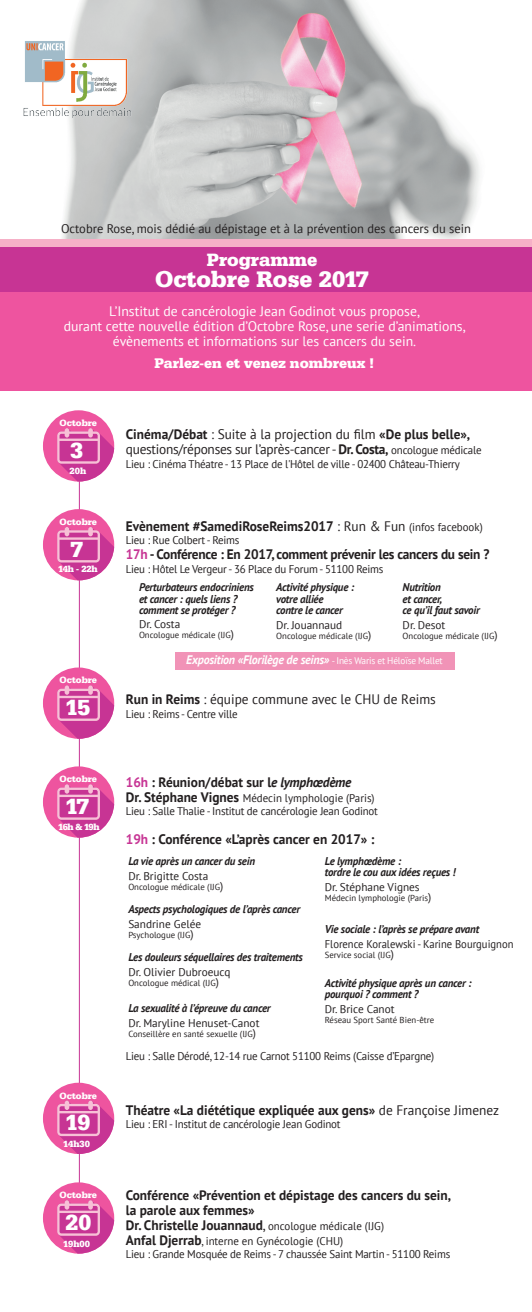
<style>
.page{position:relative;width:532px;height:1312px;background:#fff}
.page>*{position:absolute;margin:0;border:0;box-sizing:border-box;transform-origin:0 0}
.t1{font:700 22.12px "Serifa BQ";color:#fff}
.t2{font:700 21.5px "Serifa BQ";letter-spacing:-.05em;color:#fff}
.t3{font:700 17.5px "Serifa BQ";color:#fff}
.t4{font:700 13.75px/15px "PT Sans";color:#231f20}
.t5{font:13.75px/15px "PT Sans";color:#fff;text-align:center}
.t6{font:13.75px/15px "PT Sans";letter-spacing:-.02em;color:#231f20}
.t7{font:700 13.75px "PT Sans";letter-spacing:-.02em;color:#231f20}
.t8{font:13.75px "PT Sans";color:#231f20}
.t9{font:700 13.75px "Serifa BQ";color:#fff}
.t10{font:12.5px "PT Sans";color:#231f20}
.t11{font:italic 700 12.38px "PT Sans";letter-spacing:-.02em;color:#fff}
.t12{font:11.25px/13.5px "PT Sans";letter-spacing:-.02em;color:#231f20}
.t13{font:italic 700 11.25px/11.2px "PT Sans";letter-spacing:-.02em;color:#231f20}
.t14{font:11.25px "PT Sans";color:#231f20}
.t15{font:11.25px "PT Sans";color:#231f20;scale:.94 1}
.t16{font:8.75px "PT Sans";color:#231f20}
.t17{font:700 8.75px "Serifa BQ";color:#fff}
.s1{font-weight:700}
.s2{font-size:11.25px}
.s3{font-weight:400}
.s4{font-weight:400;font-size:11.25px}
.s5{color:#c73494}
.s6{font-weight:400;font-style:normal;font-size:9.62px}
.s7{font-style:italic}
.s8{font-weight:700;font-size:13.75px}
</style>
<div class="page">
<div style="left:0;top:292px;width:531px;height:99px;background:#ee549f"></div>
<hr style="left:79px;top:446px;width:1px;height:750px;background:#c73494">
<img style="left:1px;top:1px;width:530px;height:239px">
<div style="left:0;top:240px;width:531px;height:52px;background:#c73494"></div>
<div style="left:0;top:240px;width:531px;height:7px;background:#f6b0c7"></div>
<img style="left:19px;top:33px;width:115px;height:87px">
<div style="left:43px;top:410px;width:71px;height:71px;background:#ee549f;border-radius:50%"></div>
<svg style="left:57px;top:428px;width:57px;height:53px"></svg>
<div style="left:43px;top:509px;width:71px;height:71px;background:#ee549f;border-radius:50%"></div>
<svg style="left:57px;top:527px;width:57px;height:53px"></svg>
<div style="left:43px;top:667px;width:71px;height:71px;background:#ee549f;border-radius:50%"></div>
<svg style="left:57px;top:685px;width:57px;height:53px"></svg>
<div style="left:43px;top:766px;width:71px;height:71px;background:#ee549f;border-radius:50%"></div>
<svg style="left:57px;top:784px;width:57px;height:53px"></svg>
<div style="left:175px;top:651px;width:279px;height:18px;background:#f193b7"></div>
<div style="left:43px;top:1182px;width:71px;height:71px;background:#ee549f;border-radius:50%"></div>
<svg style="left:57px;top:1199px;width:57px;height:54px"></svg>
<div style="left:43px;top:1082px;width:71px;height:71px;background:#ee549f;border-radius:50%"></div>
<svg style="left:57px;top:1100px;width:57px;height:53px"></svg>
<p class="t10" style="left:61px;top:220px;width:411px">Octobre Rose, mois dédié au dépistage et à la prévention des cancers du sein</p>
<h3 class="t3" style="left:207px;top:248px;width:112px">Programme</h3>
<h1 class="t1" style="left:155px;top:265px;width:215px">Octobre Rose 2017</h1>
<p class="t5" style="left:64px;top:303px;width:403px">L’Institut de cancérologie Jean Godinot vous propose,<br>durant cette nouvelle édition d’Octobre Rose, une serie d’animations, évènements et informations sur les cancers du sein.</p>
<p class="t9" style="left:154px;top:354px;width:220px">Parlez-en et venez nombreux !</p>
<p class="t17" style="left:59px;top:417px;width:39px">Octobre</p>
<h2 class="t2" style="left:71px;top:436px;width:14px">3</h2>
<p class="t17" style="left:69px;top:465px;width:18px">20h</p>
<p class="t17" style="left:59px;top:516px;width:39px">Octobre</p>
<h2 class="t2" style="left:71px;top:535px;width:14px">7</h2>
<p class="t17" style="left:58px;top:563px;width:41px">14h - 22h</p>
<p class="t6" style="left:126px;top:426px;width:357px"><span class="s1">Cinéma/Débat</span> : Suite à la projection du film <span class="s1">«De plus belle», </span>questions/réponses sur l’après-cancer -<span class="s1">Dr.Costa,</span> <span class="s2">oncologue médicale</span></p>
<p class="t12" style="left:126px;top:457px;width:335px">Lieu : Cinéma Théatre - 13 Place de l'Hôtel de ville - 02400 Château-Thierry</p>
<p class="t4" style="left:126px;top:518px;width:358px">Evènement #SamediRoseReims2017 <span class="s3">: Run &amp; Fun</span> <span class="s4">(infos facebook)</span></p>
<p class="t12" style="left:126px;top:533px;width:115px">Lieu : Rue Colbert - Reims</p>
<p class="t7" style="left:126px;top:545px;width:365px"><span class="s5">17h</span> -Conférence : En 2017, comment prévenir les cancers du sein ?</p>
<p class="t12" style="left:126px;top:561px;width:259px">Lieu : Hôtel Le Vergeur - 36 Place du Forum - 51100 Reims</p>
<p class="t13" style="left:276px;top:581px;width:79px">Activité physique : votre alliée<br>contre le cancer</p>
<p class="t14" style="left:276px;top:617px;width:68px">Dr. Jouannaud</p>
<p class="t16" style="left:276px;top:630px;width:96px">Oncologue médicale (IJG<span class="s2">)</span></p>
<p class="t13" style="left:139px;top:581px;width:116px">Perturbateurs endocriniens et cancer : quels liens ? comment se protéger ?</p>
<p class="t12" style="left:139px;top:616px;width:43px">Dr. Costa</p>
<p class="t16" style="left:139px;top:628px;width:96px">Oncologue médicale (IJG<span class="s2">)</span></p>
<p class="t13" style="left:402px;top:581px;width:79px">Nutrition<br>et cancer,<br>ce qu’il faut savoir</p>
<p class="t12" style="left:402px;top:617px;width:44px">Dr. Desot</p>
<p class="t16" style="left:402px;top:630px;width:96px">Oncologue médicale (IJG<span class="s2">)</span></p>
<p class="t11" style="left:186px;top:651px;width:258px">Exposition «Florilège de seins» <span class="s6">- Inès Waris et Héloïse Mallet</span></p>
<p class="t17" style="left:59px;top:674px;width:39px">Octobre</p>
<h2 class="t2" style="left:66px;top:693px;width:26px">15</h2>
<p class="t8" style="left:126px;top:690px;width:311px"><span class="s1">Run in Reims</span> : équipe commune avec le CHU de Reims</p>
<p class="t12" style="left:126px;top:706px;width:113px">Lieu : Reims - Centre ville</p>
<p class="t17" style="left:59px;top:773px;width:39px">Octobre</p>
<h2 class="t2" style="left:66px;top:792px;width:25px">17</h2>
<p class="t17" style="left:58px;top:820px;width:43px">16h &amp; 19h</p>
<p class="t17" style="left:59px;top:1089px;width:39px">Octobre</p>
<h2 class="t2" style="left:66px;top:1108px;width:26px">19</h2>
<p class="t17" style="left:63px;top:1137px;width:28px">14h30</p>
<p class="t17" style="left:59px;top:1189px;width:39px">Octobre</p>
<h2 class="t2" style="left:66px;top:1208px;width:27px">20</h2>
<p class="t17" style="left:63px;top:1237px;width:28px">19h00</p>
<p class="t4" style="left:126px;top:773px;width:227px"><span class="s5">16h</span> : Réunion/débat sur l<span class="s7">e lymphœdème</span></p>
<p class="t12" style="left:126px;top:790px;width:253px"><span class="s8">Dr. Stéphane Vignes</span> Médecin lymphologie (Paris)<br>Lieu : Salle Thalie - Institut de cancérologie Jean Godinot</p>
<p class="t4" style="left:126px;top:830px;width:250px"><span class="s5">19h</span> : Conférence «L’après cancer en 2017» :</p>
<p class="t13" style="left:324px;top:855px;width:132px">Le lymphœdème :<br>tordre le cou aux idées reçues !</p>
<p class="t14" style="left:324px;top:879px;width:96px">Dr. Stéphane Vignes</p>
<p class="t16" style="left:324px;top:892px;width:108px">Médecin lymphologie (Paris<span class="s2">)</span></p>
<p class="t13" style="left:324px;top:922px;width:156px">Vie sociale : l’après se prépare avant</p>
<p class="t15" style="left:324px;top:936px;width:202px">Florence Koralewski - Karine Bourguignon</p>
<p class="t16" style="left:324px;top:948px;width:71px">Service social (IJG<span class="s2">)</span></p>
<p class="t13" style="left:324px;top:977px;width:148px">Activité physique après un cancer : pourquoi ? comment ?</p>
<p class="t14" style="left:324px;top:1002px;width:71px">Dr. Brice Canot</p>
<p class="t16" style="left:324px;top:1014px;width:111px">Réseau Sport Santé Bien-être</p>
<p class="t12" style="left:126px;top:1049px;width:310px">Lieu : Salle Dérodé, 12-14 rue Carnot 51100 Reims (Caisse d’Epargne)</p>
<p class="t13" style="left:128px;top:855px;width:128px">La vie après un cancer du sein</p>
<p class="t14" style="left:128px;top:868px;width:81px">Dr. Brigitte Costa</p>
<p class="t16" style="left:128px;top:881px;width:96px">Oncologue médicale (IJG<span class="s2">)</span></p>
<p class="t13" style="left:128px;top:902px;width:173px">Aspects psychologiques de l’après cancer</p>
<p class="t14" style="left:128px;top:916px;width:74px">Sandrine Gelée</p>
<p class="t16" style="left:128px;top:929px;width:67px">Psychologue (IJG<span class="s2">)</span></p>
<p class="t13" style="left:128px;top:951px;width:176px">Les douleurs séquellaires des traitements</p>
<p class="t14" style="left:128px;top:964px;width:104px">Dr. Olivier Dubroeucq</p>
<p class="t16" style="left:128px;top:977px;width:92px">Oncologue médical (IJG<span class="s2">)</span></p>
<p class="t13" style="left:128px;top:1001px;width:144px">La sexualité à l’épreuve du cancer</p>
<p class="t14" style="left:128px;top:1015px;width:133px">Dr. Maryline Henuset-Canot</p>
<p class="t16" style="left:128px;top:1027px;width:129px">Conseillère en santé sexuelle (IJG<span class="s2">)</span></p>
<p class="t4" style="left:126px;top:1101px;width:374px">Théatre «La diététique expliquée aux gens» <span class="s3">de Françoise Jimenez</span></p>
<p class="t12" style="left:126px;top:1116px;width:216px">Lieu : ERI - Institut de cancérologie Jean Godinot</p>
<p class="t4" style="left:126px;top:1186px;width:326px">Conférence «Prévention et dépistage des cancers du sein, la parole aux femmes»<br>Dr. Christelle Jouannaud<span class="s3">,</span> <span class="s4">oncologue médicale (IJG)</span></p>
<p class="t12" style="left:126px;top:1233px;width:326px"><span class="s8">Anfal Djerrab</span>, interne en Gynécologie (CHU)<br>Lieu : Grande Mosquée de Reims - 7 chaussée Saint Martin - 51100 Reims</p>
</div>
